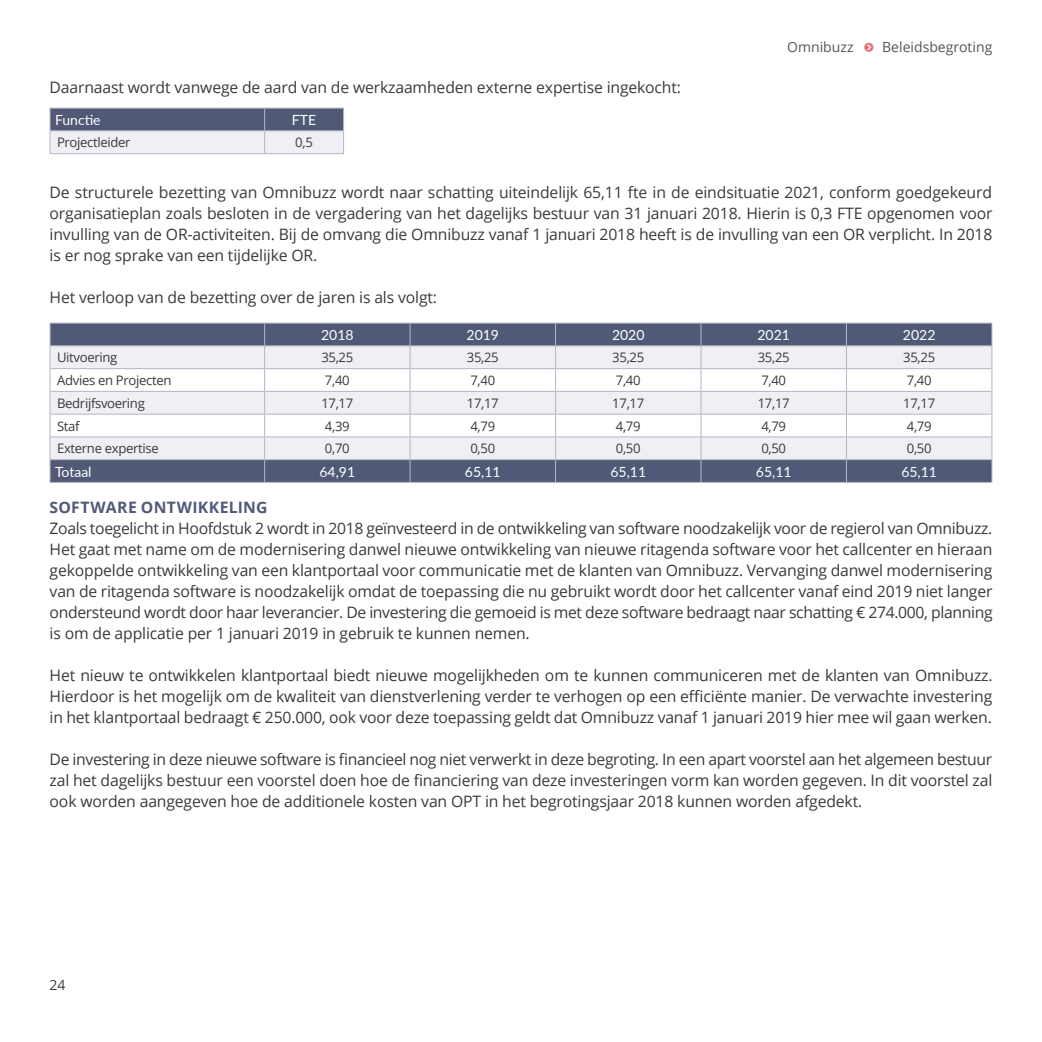
<style>
.page{position:relative;width:1042px;height:1042px;background:#fff}
.page>*{position:absolute;margin:0;border:0;box-sizing:border-box;transform-origin:0 0}
.kadertekst{font:15.75px/21px "Open Sans";letter-spacing:-.01em;color:#3a3a39;text-align:justify}
.Tussenkopje{font:700 15.75px "Open Sans";letter-spacing:.02em;color:#505a77}
.tabel-kop{font:14px "Lato";color:#fff}
.t1{font:14px "Open Sans";color:#565655}
.t2{font:14px "Open Sans";color:#3a3a39}
.tabelrij{font:13.12px "Open Sans";letter-spacing:-.025em;color:#3a3a39}
</style>
<div class="page">
<hr style="left:1041px;top:0;width:1px;height:1042px;background:#505a77">
<svg style="left:50px;top:108px;width:294px;height:46px;background:#a0a6b7"></svg>
<hr style="left:50px;top:130px;width:215px;height:1px;background:#b6b5c3">
<hr style="left:265px;top:130px;width:79px;height:1px;background:#b6b5c3">
<div style="left:51px;top:324px;width:940px;height:158px;background:#505a77"></div>
<svg style="left:51px;top:346px;width:940px;height:113px;fill:#eef0f5"></svg>
<svg style="left:264px;top:324px;width:1px;height:158px"></svg>
<svg style="left:410px;top:324px;width:1px;height:158px"></svg>
<svg style="left:555px;top:324px;width:1px;height:158px"></svg>
<svg style="left:700px;top:324px;width:1px;height:158px"></svg>
<svg style="left:846px;top:324px;width:1px;height:158px"></svg>
<hr style="left:50px;top:368px;width:215px;height:1px;background:#b6b5c3">
<hr style="left:265px;top:368px;width:145px;height:1px;background:#b6b5c3">
<hr style="left:410px;top:368px;width:145px;height:1px;background:#b6b5c3">
<hr style="left:555px;top:368px;width:146px;height:1px;background:#b6b5c3">
<hr style="left:701px;top:368px;width:145px;height:1px;background:#b6b5c3">
<hr style="left:846px;top:368px;width:145px;height:1px;background:#b6b5c3">
<hr style="left:50px;top:391px;width:215px;height:1px;background:#b6b5c3">
<hr style="left:265px;top:391px;width:145px;height:1px;background:#b6b5c3">
<hr style="left:410px;top:391px;width:145px;height:1px;background:#b6b5c3">
<hr style="left:555px;top:391px;width:146px;height:1px;background:#b6b5c3">
<hr style="left:701px;top:391px;width:145px;height:1px;background:#b6b5c3">
<hr style="left:846px;top:391px;width:145px;height:1px;background:#b6b5c3">
<hr style="left:50px;top:414px;width:215px;height:1px;background:#b6b5c3">
<hr style="left:265px;top:414px;width:145px;height:1px;background:#b6b5c3">
<hr style="left:410px;top:414px;width:145px;height:1px;background:#b6b5c3">
<hr style="left:555px;top:414px;width:146px;height:1px;background:#b6b5c3">
<hr style="left:701px;top:414px;width:145px;height:1px;background:#b6b5c3">
<hr style="left:846px;top:414px;width:145px;height:1px;background:#b6b5c3">
<hr style="left:50px;top:436px;width:215px;height:1px;background:#b6b5c3">
<hr style="left:265px;top:436px;width:145px;height:1px;background:#b6b5c3">
<hr style="left:410px;top:436px;width:145px;height:1px;background:#b6b5c3">
<hr style="left:555px;top:436px;width:146px;height:1px;background:#b6b5c3">
<hr style="left:701px;top:436px;width:145px;height:1px;background:#b6b5c3">
<hr style="left:846px;top:436px;width:145px;height:1px;background:#b6b5c3">
<hr style="left:50px;top:323px;width:215px;height:1px;background:#b6b5c3">
<hr style="left:265px;top:323px;width:145px;height:1px;background:#b6b5c3">
<hr style="left:410px;top:323px;width:145px;height:1px;background:#b6b5c3">
<hr style="left:555px;top:323px;width:146px;height:1px;background:#b6b5c3">
<hr style="left:701px;top:323px;width:145px;height:1px;background:#b6b5c3">
<hr style="left:846px;top:323px;width:146px;height:1px;background:#b6b5c3">
<hr style="left:50px;top:345px;width:215px;height:1px;background:#b6b5c3">
<hr style="left:265px;top:345px;width:145px;height:1px;background:#b6b5c3">
<hr style="left:410px;top:345px;width:145px;height:1px;background:#b6b5c3">
<hr style="left:555px;top:345px;width:146px;height:1px;background:#b6b5c3">
<hr style="left:701px;top:345px;width:145px;height:1px;background:#b6b5c3">
<hr style="left:846px;top:345px;width:146px;height:1px;background:#b6b5c3">
<hr style="left:50px;top:459px;width:215px;height:1px;background:#b6b5c3">
<svg style="left:50px;top:323px;width:1px;height:159px"></svg>
<hr style="left:265px;top:459px;width:145px;height:1px;background:#b6b5c3">
<hr style="left:410px;top:459px;width:145px;height:1px;background:#b6b5c3">
<hr style="left:555px;top:459px;width:146px;height:1px;background:#b6b5c3">
<hr style="left:701px;top:459px;width:145px;height:1px;background:#b6b5c3">
<hr style="left:846px;top:459px;width:146px;height:1px;background:#b6b5c3">
<svg style="left:991px;top:323px;width:1px;height:159px"></svg>
<hr style="left:50px;top:482px;width:215px;height:1px;background:#b6b5c3">
<hr style="left:265px;top:482px;width:145px;height:1px;background:#b6b5c3">
<hr style="left:410px;top:482px;width:145px;height:1px;background:#b6b5c3">
<hr style="left:555px;top:482px;width:146px;height:1px;background:#b6b5c3">
<hr style="left:701px;top:482px;width:145px;height:1px;background:#b6b5c3">
<hr style="left:846px;top:482px;width:146px;height:1px;background:#b6b5c3">
<p class="t1" style="left:787px;top:37px;width:68px">Omnibuzz</p>
<p class="t1" style="left:882px;top:37px;width:112px">Beleidsbegroting</p>
<p class="kadertekst" style="left:50px;top:76px;width:633px">Daarnaast wordt vanwege de aard van de werkzaamheden externe expertise ingekocht:</p>
<p class="tabel-kop" style="left:55px;top:110px;width:47px">Functie</p>
<p class="tabel-kop" style="left:292px;top:110px;width:26px">FTE</p>
<p class="tabelrij" style="left:57px;top:133px;width:75px">Projectleider</p>
<p class="tabelrij" style="left:295px;top:133px;width:19px">0,5</p>
<p class="kadertekst" style="left:50px;top:181px;width:944px">De structurele bezetting van Omnibuzz wordt naar schatting uiteindelijk 65,11 fte in de eindsituatie 2021, conform goedgekeurd organisatieplan zoals besloten in de vergadering van het dagelijks bestuur van 31 januari 2018. Hierin is 0,3 FTE opgenomen voor invulling van de OR-activiteiten. Bij de omvang die Omnibuzz vanaf 1 januari 2018 heeft is de invulling van een OR verplicht. In 2018 is er nog sprake van een tijdelijke OR.</p>
<p class="kadertekst" style="left:50px;top:286px;width:389px">Het verloop van de bezetting over de jaren is als volgt:</p>
<p class="tabel-kop" style="left:321px;top:325px;width:34px">2018</p>
<p class="tabel-kop" style="left:466px;top:325px;width:34px">2019</p>
<p class="tabel-kop" style="left:612px;top:325px;width:34px">2020</p>
<p class="tabel-kop" style="left:757px;top:325px;width:34px">2021</p>
<p class="tabel-kop" style="left:903px;top:325px;width:34px">2022</p>
<p class="tabelrij" style="left:57px;top:348px;width:62px">Uitvoering</p>
<p class="tabelrij" style="left:321px;top:348px;width:33px">35,25</p>
<p class="tabelrij" style="left:467px;top:348px;width:33px">35,25</p>
<p class="tabelrij" style="left:612px;top:348px;width:33px">35,25</p>
<p class="tabelrij" style="left:758px;top:348px;width:33px">35,25</p>
<p class="tabelrij" style="left:903px;top:348px;width:33px">35,25</p>
<p class="tabelrij" style="left:57px;top:371px;width:116px">Advies en Projecten</p>
<p class="tabelrij" style="left:325px;top:371px;width:26px">7,40</p>
<p class="tabelrij" style="left:470px;top:371px;width:26px">7,40</p>
<p class="tabelrij" style="left:616px;top:371px;width:26px">7,40</p>
<p class="tabelrij" style="left:761px;top:371px;width:26px">7,40</p>
<p class="tabelrij" style="left:907px;top:371px;width:26px">7,40</p>
<p class="tabelrij" style="left:57px;top:394px;width:89px">Bedrijfsvoering</p>
<p class="tabelrij" style="left:321px;top:394px;width:33px">17,17</p>
<p class="tabelrij" style="left:467px;top:394px;width:33px">17,17</p>
<p class="tabelrij" style="left:612px;top:394px;width:33px">17,17</p>
<p class="tabelrij" style="left:758px;top:394px;width:33px">17,17</p>
<p class="tabelrij" style="left:903px;top:394px;width:33px">17,17</p>
<p class="tabelrij" style="left:57px;top:417px;width:24px">Staf</p>
<p class="tabelrij" style="left:325px;top:417px;width:26px">4,39</p>
<p class="tabelrij" style="left:470px;top:417px;width:26px">4,79</p>
<p class="tabelrij" style="left:616px;top:417px;width:26px">4,79</p>
<p class="tabelrij" style="left:761px;top:417px;width:26px">4,79</p>
<p class="tabelrij" style="left:907px;top:417px;width:26px">4,79</p>
<p class="tabelrij" style="left:57px;top:439px;width:103px">Externe expertise</p>
<p class="tabelrij" style="left:325px;top:439px;width:26px">0,70</p>
<p class="tabelrij" style="left:470px;top:439px;width:26px">0,50</p>
<p class="tabelrij" style="left:616px;top:439px;width:26px">0,50</p>
<p class="tabelrij" style="left:761px;top:439px;width:26px">0,50</p>
<p class="tabelrij" style="left:907px;top:439px;width:26px">0,50</p>
<p class="tabel-kop" style="left:55px;top:461px;width:38px">Totaal</p>
<p class="tabel-kop" style="left:319px;top:461px;width:37px">64,91</p>
<p class="tabel-kop" style="left:465px;top:461px;width:37px">65,11</p>
<p class="tabel-kop" style="left:610px;top:461px;width:37px">65,11</p>
<p class="tabel-kop" style="left:756px;top:461px;width:37px">65,11</p>
<p class="tabel-kop" style="left:901px;top:461px;width:37px">65,11</p>
<p class="Tussenkopje" style="left:50px;top:496px;width:220px">SOFTWARE ONTWIKKELING</p>
<p class="kadertekst" style="left:50px;top:517px;width:944px">Zoals toegelicht in Hoofdstuk 2 wordt in 2018 geïnvesteerd in de ontwikkeling van software noodzakelijk voor de regierol van Omnibuzz.<br>Het gaat met name om de modernisering danwel nieuwe ontwikkeling van nieuwe ritagenda software voor het callcenter en hieraan gekoppelde ontwikkeling van een klantportaal voor communicatie met de klanten van Omnibuzz. Vervanging danwel modernisering van de ritagenda software is noodzakelijk omdat de toepassing die nu gebruikt wordt door het callcenter vanaf eind 2019 niet langer ondersteund wordt door haar leverancier. De investering die gemoeid is met deze software bedraagt naar schatting € 274.000, planning is om de applicatie per 1 januari 2019 in gebruik te kunnen nemen.</p>
<p class="kadertekst" style="left:50px;top:664px;width:944px">Het nieuw te ontwikkelen klantportaal biedt nieuwe mogelijkheden om te kunnen communiceren met de klanten van Omnibuzz.<br>Hierdoor is het mogelijk om de kwaliteit van dienstverlening verder te verhogen op een efficiënte manier. De verwachte investering in het klantportaal bedraagt € 250.000, ook voor deze toepassing geldt dat Omnibuzz vanaf 1 januari 2019 hier mee wil gaan werken.</p>
<p class="kadertekst" style="left:50px;top:748px;width:944px">De investering in deze nieuwe software is financieel nog niet verwerkt in deze begroting. In een apart voorstel aan het algemeen bestuur zal het dagelijks bestuur een voorstel doen hoe de financiering van deze investeringen vorm kan worden gegeven. In dit voorstel zal ook worden aangegeven hoe de additionele kosten van OPT in het begrotingsjaar 2018 kunnen worden afgedekt.</p>
<p class="t2" style="left:50px;top:975px;width:18px">24</p>
</div>
